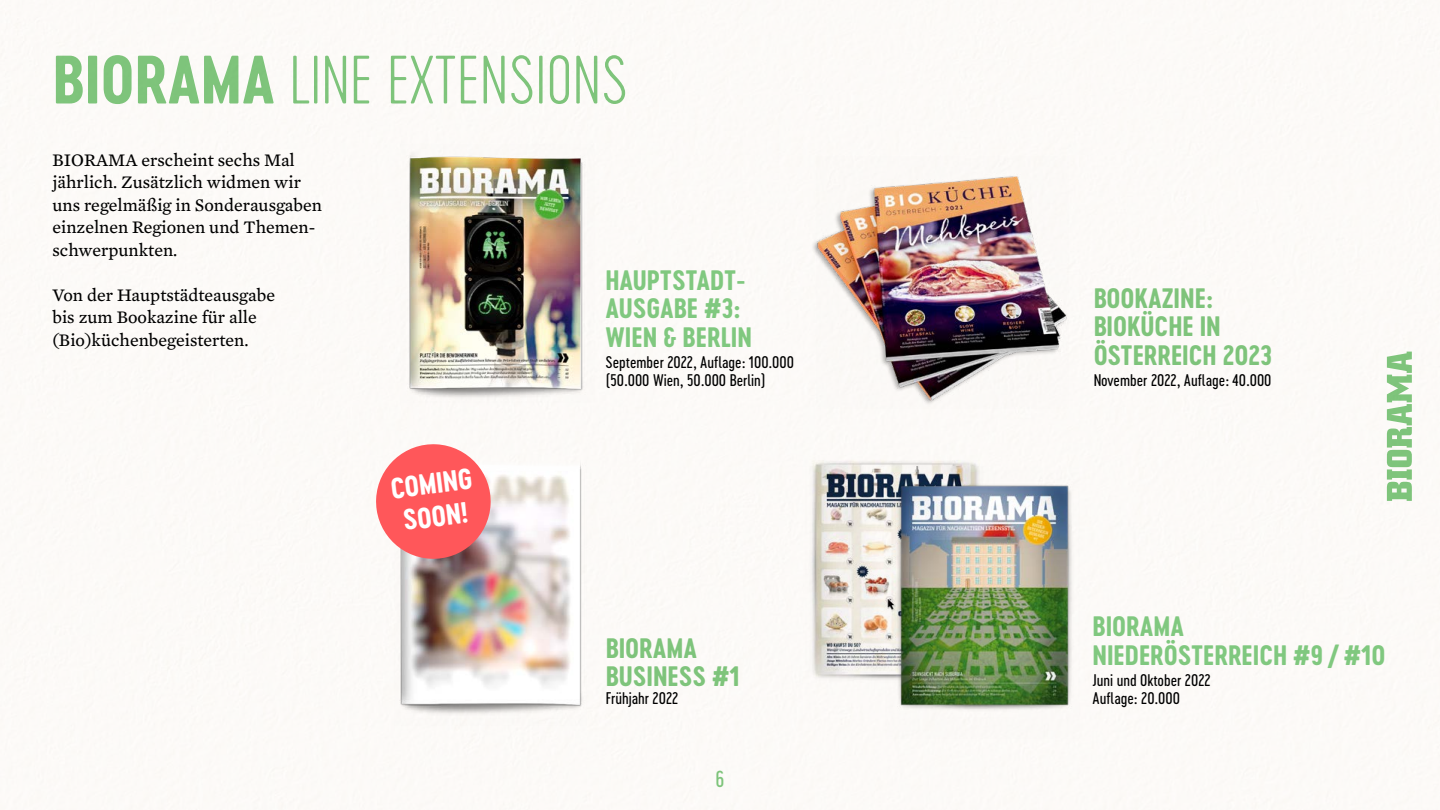
<style>
.page{position:relative;width:1440px;height:810px;background:#fff}
.page>*{position:absolute;margin:0;border:0;box-sizing:border-box;transform-origin:0 0}
.t1{font:63.75px "Cervo Neue Thin Neue";color:#80c87f}
.t2{font:27.3px/33px "Cervo Neue Bold Neue";color:#fff;text-align:center}
.t3{font:26.25px/28.5px "Cervo Neue Bold Neue";color:#80c87f}
.t4{font:21.6px "Cervo Neue Regular Neue";color:#80c87f}
.t5{font:18px/22.5px "Mercury Text G3";color:#000}
.t6{font:15.75px/18px "Cervo Neue Regular Neue";color:#000}
.s1{font-family:"Cervo Neue Bold Neue"}
</style>
<div class="page">
<svg style="left:1387px;top:352px;width:25px;height:149px"></svg>
<div style="left:811px;top:175px;width:257px;height:231px;background:#fcfaf7"></div>
<img style="left:817px;top:156px;width:250px;height:252px">
<img style="left:403px;top:144px;width:191px;height:258px">
<img style="left:803px;top:459px;width:180px;height:223px">
<img style="left:886px;top:471px;width:194px;height:267px">
<img style="left:394px;top:460px;width:192px;height:266px">
<svg style="left:375px;top:444px;width:117px;height:116px"></svg>
<h1 class="t1" style="left:52px;top:39px;width:577px"><span class="s1">BIORAMA</span> LINE EXTENSIONS</h1>
<p class="t5" style="left:53px;top:149px;width:271px">BIORAMA erscheint sechs Mal jährlich. Zusätzlich widmen wir uns regelmäßig in Sonderausgaben einzelnen Regionen und Themen&shy;schwerpunkten.</p>
<p class="t5" style="left:53px;top:284px;width:224px">Von der Hauptstädteausgabe bis zum Bookazine für alle (Bio)küchenbegeisterten.</p>
<h2 class="t2" style="left:389px;top:472px;width:83px;rotate:-7deg">COMING<br>SOON!</h2>
<h3 class="t3" style="left:605px;top:265px;width:148px">HAUPTSTADT-<br>AUSGABE #3:<br>WIEN &amp; BERLIN</h3>
<p class="t6" style="left:605px;top:353px;width:190px">September 2022, Auflage: 100.000 (50.000 Wien, 50.000 Berlin)</p>
<h3 class="t3" style="left:605px;top:634px;width:136px">BIORAMA<br>BUSINESS #1</h3>
<p class="t6" style="left:605px;top:689px;width:74px">Frühjahr 2022</p>
<p class="t4" style="left:715px;top:765px;width:11px">6</p>
<h3 class="t3" style="left:1093px;top:283px;width:180px">BOOKAZINE:<br>BIOKÜCHE IN<br>ÖSTERREICH 2023</h3>
<p class="t6" style="left:1093px;top:371px;width:180px">November 2022, Auflage: 40.000</p>
<h3 class="t3" style="left:1092px;top:612px;width:294px">BIORAMA<br>NIEDERÖSTERREICH #9/#10</h3>
<p class="t6" style="left:1092px;top:671px;width:120px">Juni und Oktober 2022<br>Auflage: 20.000</p>
</div>
